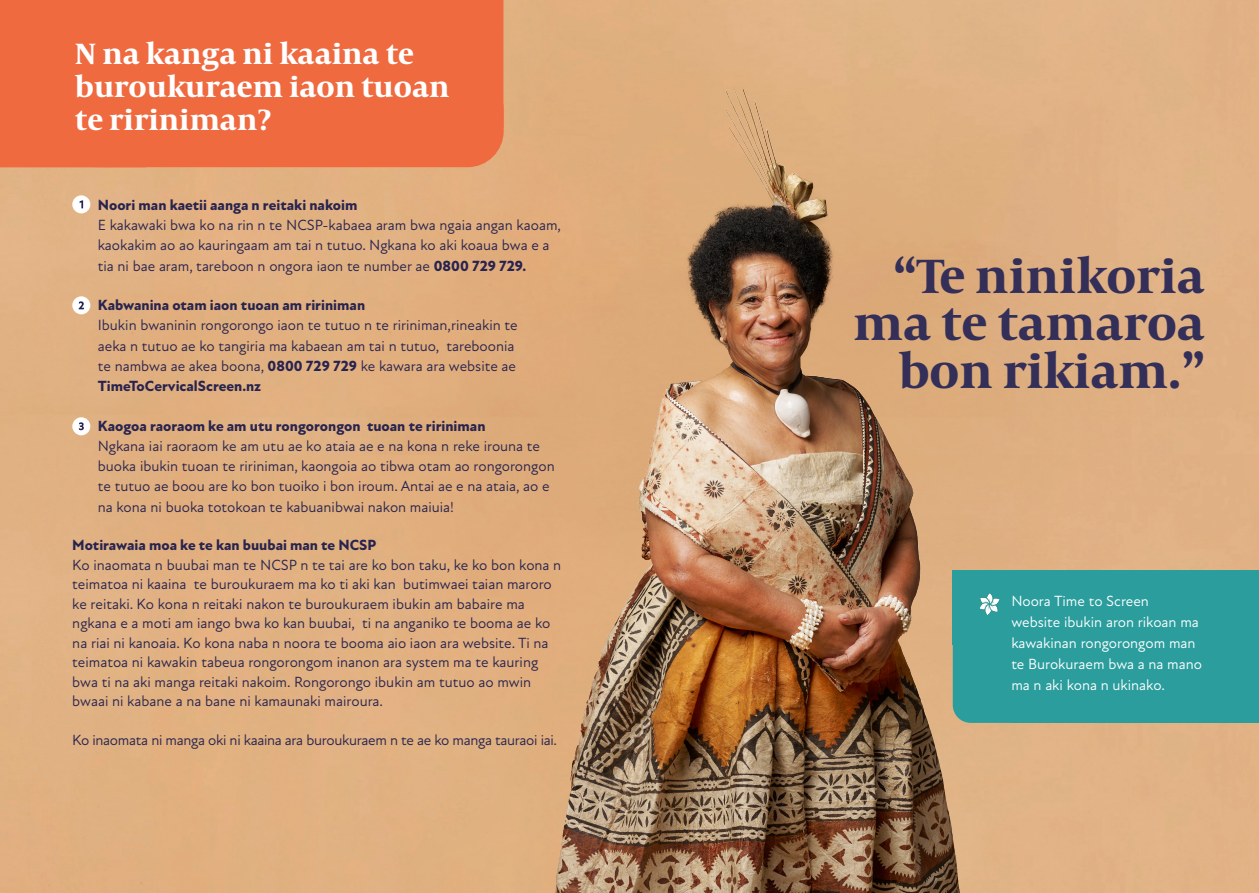
<style>
.page{position:relative;width:1259px;height:893px;background:#e0b182}
.page>*{position:absolute;margin:0;border:0;box-sizing:border-box;transform-origin:0 0}
.t1{font:700 49.2px/47.7px "Capitolium News 2";color:#332f58;text-align:right}
.t2{font:700 30px/33px "Capitolium News 2";color:#fff}
.Paragraph{font:15px/20.2px "New Atten";color:#28244f}
.Paragraph-2{font:15px/21px "New Atten";color:#fff}
.Paragraph-3{font:15px "New Atten";letter-spacing:-.02em;color:#28244f}
.s1{font-weight:800}
</style>
<div class="page">
<div style="left:0;top:0;width:503px;height:167px;background:#f06a40"></div>
<div style="left:62px;top:73px;width:442px;height:94px;background:#f06a40;border-radius:36px"></div>
<div style="left:981px;top:645px;width:30px;height:78px;background:#2b9d9d"></div>
<div style="left:1137px;top:571px;width:122px;height:152px;background:#2b9d9d"></div>
<div style="left:952px;top:571px;width:189px;height:74px;background:#2b9d9d"></div>
<div style="left:1011px;top:595px;width:194px;height:128px;background:#2b9d9d"></div>
<img style="left:981px;top:593px;width:19px;height:21px">
<img style="left:551px;top:90px;width:430px;height:803px">
<div style="left:72px;top:195px;width:18px;height:18px;background:#fff;border-radius:50%"></div>
<svg style="left:80px;top:200px;width:3px;height:8px"></svg>
<div style="left:72px;top:296px;width:18px;height:18px;background:#fff;border-radius:50%"></div>
<svg style="left:79px;top:301px;width:5px;height:8px"></svg>
<div style="left:72px;top:417px;width:18px;height:18px;background:#fff;border-radius:50%"></div>
<svg style="left:79px;top:422px;width:5px;height:8px"></svg>
<p class="t2" style="left:75px;top:36px;width:376px">N na kanga ni kaaina te buroukuraem iaon tuoan te ririniman?</p>
<p class="Paragraph" style="left:98px;top:195px;width:465px"><span class="s1">Noori man kaetii aanga n reitaki nakoim<br></span>E kakawaki bwa ko na rin n te NCSP-kabaea aram bwa ngaia angan kaoam, kaokakim ao ao kauringaam am tai n tutuo. Ngkana ko aki koaua bwa e a tia ni bae aram, tareboon n ongora iaon te number ae <span class="s1">0800 729 729.</span></p>
<p class="Paragraph" style="left:98px;top:295px;width:421px"><span class="s1">Kabwanina otam iaon tuoan am ririniman<br></span>Ibukin bwaninin rongorongo iaon te tutuo n te ririniman,rineakin te aeka n tutuo ae ko tangiria ma kabaean am tai n tutuo, tareboonia te nambwa ae akea boona, <span class="s1">0800 729 729</span> ke kawara ara website ae <span class="s1">TimeToCervicalScreen.nz</span></p>
<p class="Paragraph" style="left:98px;top:416px;width:458px"><span class="s1">Kaogoa raoraom ke am utu rongorongon tuoan te ririniman<br></span>Ngkana iai raoraom ke am utu ae ko ataia ae e na kona n reke irouna te buoka ibukin tuoan te ririniman, kaongoia ao tibwa otam ao rongorongon te tutuo ae boou are ko bon tuoiko i bon iroum. Antai ae e na ataia, ao e na kona ni buoka totokoan te kabuanibwai nakon maiuia!</p>
<p class="Paragraph" style="left:72px;top:536px;width:490px;line-height:19.5px"><span class="s1">Motirawaia moa ke te kan buubai man te NCSP<br></span>Ko inaomata n buubai man te NCSP n te tai are ko bon taku, ke ko bon kona n teimatoa ni kaaina te buroukuraem ma ko ti aki kan butimwaei taian maroro ke reitaki. Ko kona n reitaki nakon te buroukuraem ibukin am babaire ma ngkana e a moti am iango bwa ko kan buubai, ti na anganiko te booma ae ko na riai ni kanoaia. Ko kona naba n noora te booma aio iaon ara website. Ti na teimatoa ni kawakin tabeua rongorongom inanon ara system ma te kauring bwa ti na aki manga reitaki nakoim. Rongorongo ibukin am tutuo ao mwin bwaai ni kabane a na bane ni kamaunaki mairoura.</p>
<p class="Paragraph-3" style="left:72px;top:731px;width:486px">Ko inaomata ni manga oki ni kaaina ara buroukuraem n te ae ko manga tauraoi iai.</p>
<p class="t1" style="left:853px;top:249px;width:353px">“Te ninikoria ma te tamaroa bon rikiam.”</p>
<p class="Paragraph-2" style="left:1011px;top:591px;width:192px">Noora Time to Screen<br>website ibukin aron rikoan ma kawakinan rongorongom man te Burokuraem bwa a na mano ma n aki kona n ukinako.</p>
</div>
